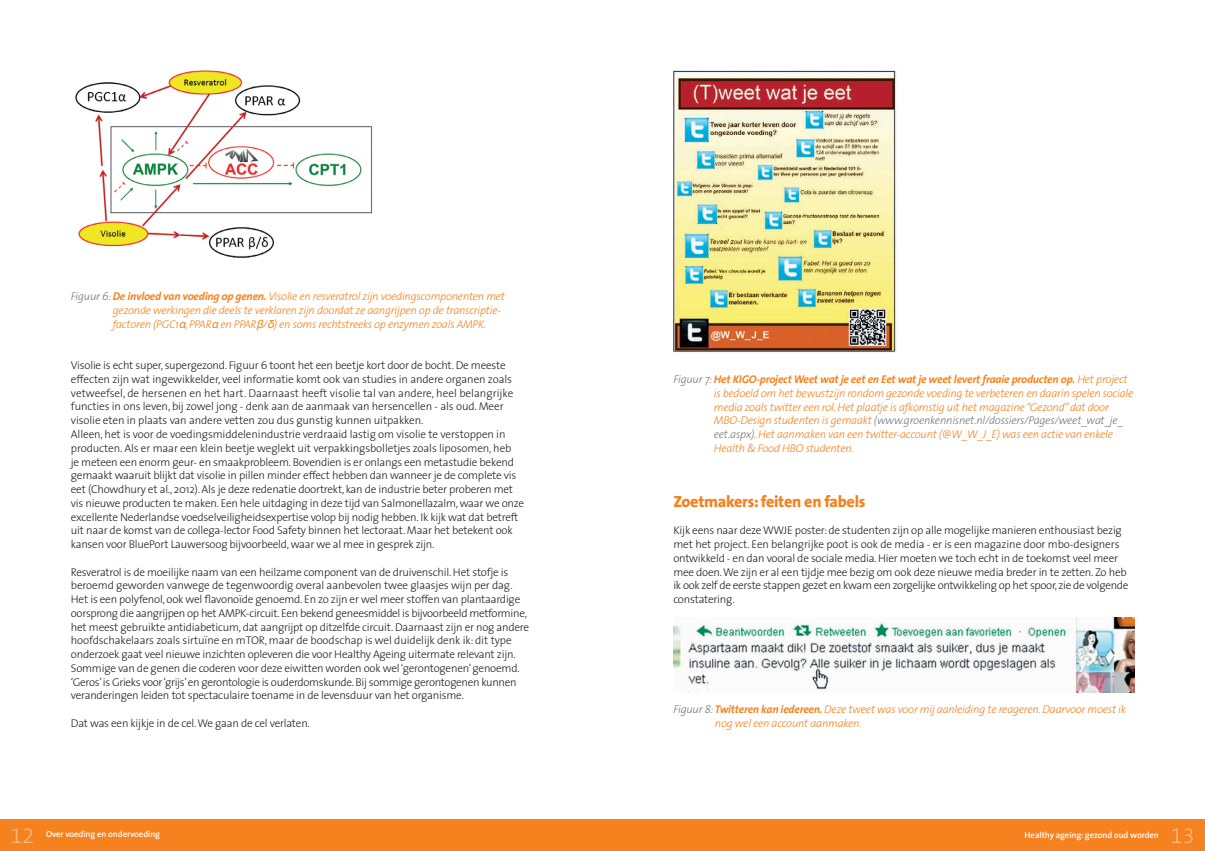
<style>
.page{position:relative;width:1205px;height:851px;background:#fff}
.page>*{position:absolute;margin:0;border:0;box-sizing:border-box;transform-origin:0 0}
.t1{font:21.25px "The Sans Light Expert";color:#fcbd87}
.t2{font:800 16.25px "The Sans";letter-spacing:-.02em;color:#f5821f}
.t3{font:300 11.25px/13.8px "The Sans";letter-spacing:-.02em;color:#231f20}
.t4{font:italic 300 11.25px/13.8px "The Sans";letter-spacing:-.02em;color:#f5821f}
.t5{font:600 8.75px "The Sans";letter-spacing:-.01em;color:#fff}
.s1{color:#77797b}
.s2{font-weight:700}
.s3{font-family:"Helvetica";font-weight:400}
</style>
<div class="page">
<div style="left:0;top:819px;width:1205px;height:31px;background:#f5821f"></div>
<img style="left:673px;top:617px;width:461px;height:75px">
<img style="left:673px;top:70px;width:224px;height:282px">
<img style="left:75px;top:70px;width:297px;height:188px">
<p class="t4" style="left:113px;top:289px;width:394px;text-indent:-42px"><span class="s1">Figuur 6:</span> <span class="s2">De invloed van voeding op genen.</span> Visolie en resveratrol zijn voedingscomponenten met gezonde werkingen die deels te verklaren zijn doordat ze aangrijpen op de transcriptie&shy;factoren (PGC1<span class="s3">α</span>, PPAR<span class="s3">α</span> en PPAR<span class="s3">β</span>/<span class="s3">δ</span>) en soms rechtstreeks op enzymen zoals AMPK.</p>
<p class="t3" style="left:71px;top:358px;width:455px">Visolie is echt super, supergezond. Figuur 6 toont het een beetje kort door de bocht. De meeste effecten zijn wat ingewikkelder, veel informatie komt ook van studies in andere organen zoals vetweefsel, de hersenen en het hart. Daarnaast heeft visolie tal van andere, heel belangrijke functies in ons leven, bij zowel jong - denk aan de aanmaak van hersencellen - als oud. Meer visolie eten in plaats van andere vetten zou dus gunstig kunnen uitpakken.<br>Alleen, het is voor de voedingsmiddelenindustrie verdraaid lastig om visolie te verstoppen in producten. Als er maar een klein beetje weglekt uit verpakkingsbolletjes zoals liposomen, heb<br>je meteen een enorm geur- en smaakprobleem. Bovendien is er onlangs een metastudie bekend gemaakt waaruit blijkt dat visolie in pillen minder effect hebben dan wanneer je de complete vis eet (Chowdhury et al., 2012). Als je deze redenatie doortrekt, kan de industrie beter proberen met vis nieuwe producten te maken. Een hele uitdaging in deze tijd van Salmonellazalm, waar we onze excellente Nederlandse voedselveiligheidsexpertise volop bij nodig hebben. Ik kijk wat dat betreft uit naar de komst van de collega-lector Food Safety binnen het lectoraat. Maar het betekent ook kansen voor BluePort Lauwersoog bijvoorbeeld, waar we al mee in gesprek zijn.</p>
<p class="t3" style="left:71px;top:564px;width:460px">Resveratrol is de moeilijke naam van een heilzame component van de druivenschil. Het stofje is beroemd geworden vanwege de tegenwoordig overal aanbevolen twee glaasjes wijn per dag.<br>Het is een polyfenol, ook wel flavonoïde genoemd. En zo zijn er wel meer stoffen van plantaardige oorsprong die aangrijpen op het AMPK-circuit. Een bekend geneesmiddel is bijvoorbeeld metformine, het meest gebruikte antidiabeticum, dat aangrijpt op ditzelfde circuit. Daarnaast zijn er nog andere hoofdschakelaars zoals sirtuïne en mTOR, maar de boodschap is wel duidelijk denk ik: dit type onderzoek gaat veel nieuwe inzichten opleveren die voor Healthy Ageing uitermate relevant zijn.<br>Sommige van de genen die coderen voor deze eiwitten worden ook wel ‘gerontogenen’ genoemd. ‘Geros’ is Grieks voor ‘grijs’ en gerontologie is ouderdomskunde. Bij sommige gerontogenen kunnen veranderingen leiden tot spectaculaire toename in de levensduur van het organisme.</p>
<p class="t3" style="left:71px;top:715px;width:241px">Dat was een kijkje in de cel. We gaan de cel verlaten.</p>
<p class="t4" style="left:714px;top:372px;width:421px;text-indent:-40px"><span class="s1">Figuur 7:</span> <span class="s2">Het KIGO-project Weet wat je eet en Eet wat je weet levert fraaie producten op.</span> Het project is bedoeld om het bewustzijn rondom gezonde voeding te verbeteren en daarin spelen sociale media zoals twitter een rol. Het plaatje is afkomstig uit het magazine “Gezond” dat door MBO-Design studenten is gemaakt <span class="s1">(www.groenkennisnet.nl/dossiers/Pages/weet_wat_je_ eet.aspx).</span> Het aanmaken van een twitter-account (@W_W_J_E) was een actie van enkele Health &amp; Food HBO studenten.</p>
<h2 class="t2" style="left:673px;top:487px;width:194px">Zoetmakers: feiten en fabels</h2>
<p class="t3" style="left:673px;top:523px;width:457px">Kijk eens naar deze WWJE poster: de studenten zijn op alle mogelijke manieren enthousiast bezig met het project. Een belangrijke poot is ook de media - er is een magazine door mbo-designers ontwikkeld - en dan vooral de sociale media. Hier moeten we toch echt in de toekomst veel meer mee doen. We zijn er al een tijdje mee bezig om ook deze nieuwe media breder in te zetten. Zo heb ik ook zelf de eerste stappen gezet en kwam een zorgelijke ontwikkeling op het spoor, zie de volgende constatering.</p>
<p class="t4" style="left:715px;top:702px;width:412px;text-indent:-42px"><span class="s1">Figuur 8:</span> <span class="s2">Twitteren kan iedereen.</span> Deze tweet was voor mij aanleiding te reageren. Daarvoor moest ik nog wel een account aanmaken.</p>
<h1 class="t1" style="left:10px;top:818px;width:25px">12</h1>
<p class="t5" style="left:46px;top:826px;width:116px">Over voeding en ondervoeding</p>
<p class="t5" style="left:1024px;top:827px;width:136px">Healthy ageing: gezond oud worden</p>
<h1 class="t1" style="left:1171px;top:818px;width:25px">13</h1>
</div>
